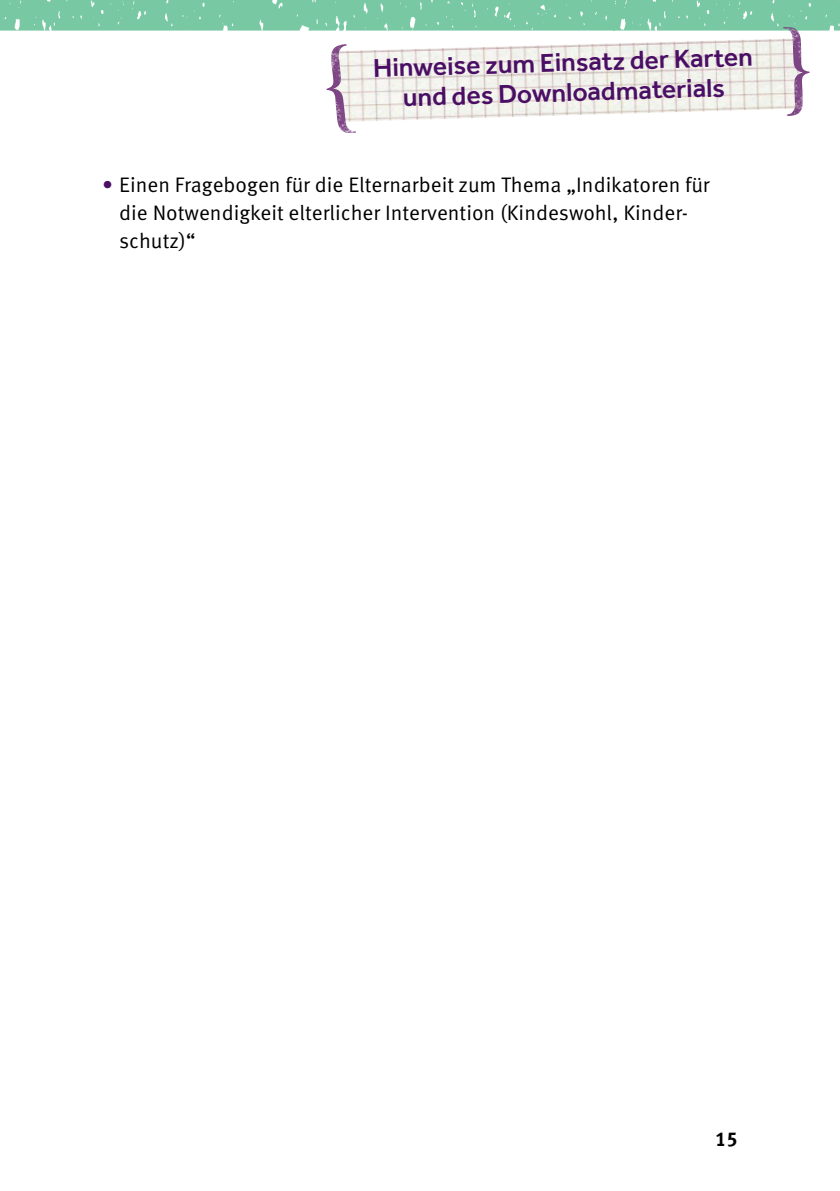
<style>
.page{position:relative;width:840px;height:1191px;background:#fff}
.page>*{position:absolute;margin:0;border:0;box-sizing:border-box;transform-origin:0 0}
.t1{font:500 26.4px/30px "Effra";color:#4a0f65;text-align:center}
.t2{font:21px/28px "Meta OT Norm";color:#000}
.t3{font:700 20px "Meta OT";color:#000}
.s1{color:#4a0f65}
</style>
<div class="page">
<img style="left:0;top:0;width:839px;height:31px">
<img style="left:356px;top:39px;width:426px;height:83px">
<img style="left:326px;top:44px;width:30px;height:89px">
<img style="left:782px;top:27px;width:27px;height:89px">
<p class="t1" style="left:372px;top:54px;width:381px;rotate:-2deg">Hinweise zum Einsatz der Karten und des Downloadmaterials</p>
<p class="t2" style="left:119px;top:171px;width:591px;text-indent:-17px"><span class="s1">•</span> Einen Fragebogen für die Elternarbeit zum Thema „Indikatoren für die Notwendigkeit elterlicher Intervention (Kindeswohl, Kinder&shy;schutz)“</p>
<p class="t3" style="left:714px;top:1126px;width:24px">15</p>
</div>
